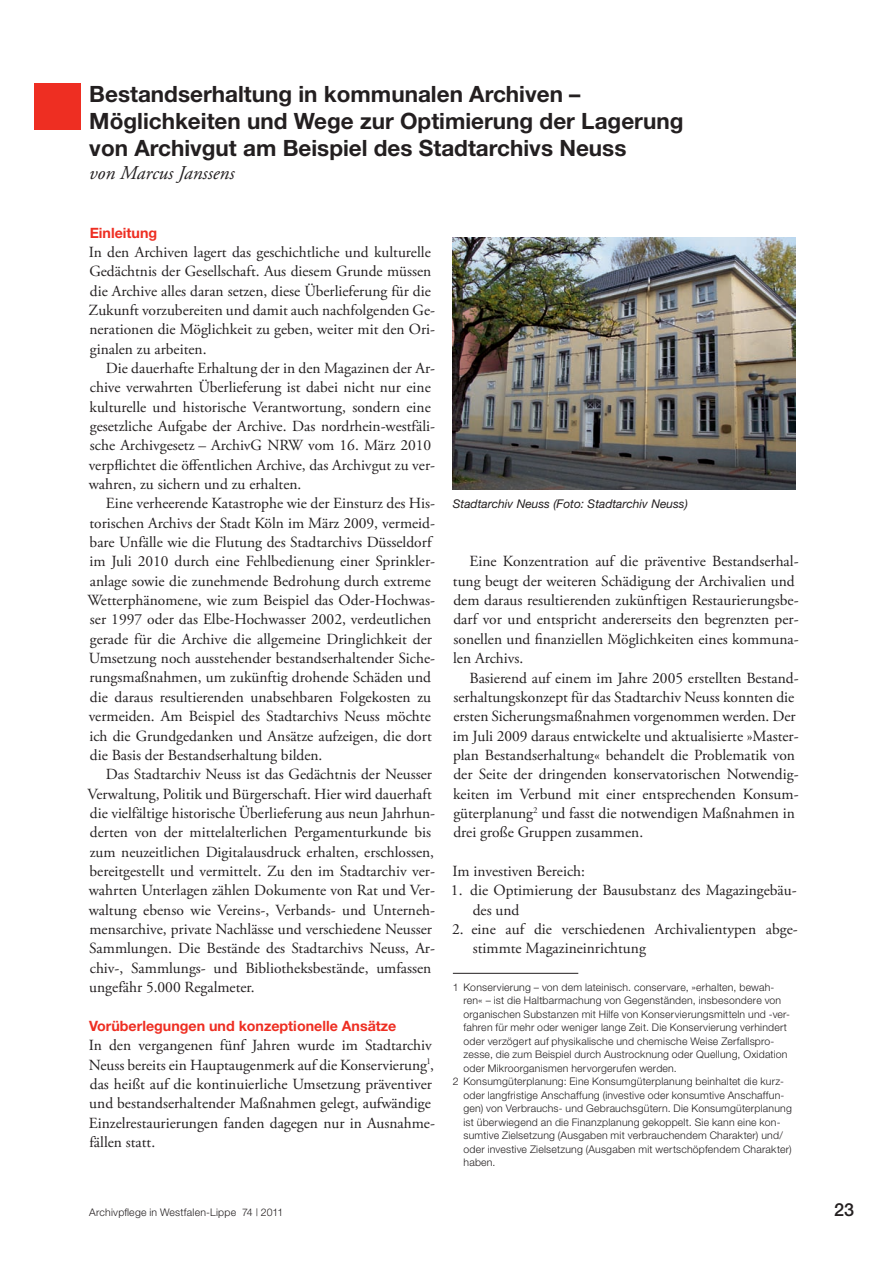
<style>
.page{position:relative;width:893px;height:1263px;background:#fff}
.page>*{position:absolute;margin:0;border:0;box-sizing:border-box;transform-origin:0 0}
.t1{font:700 22.5px/27px "Helvetica Neue";color:#231f20}
.t2{font:italic 19.5px "Adobe Garamond Pro";color:#231f20}
.t3{font:500 18px "Helvetica Neue";color:#231f20}
.t4{font:15.45px/19.4px "Adobe Garamond Pro";color:#231f20}
.t5{font:700 14.25px "Helvetica Neue";color:#ee2e22}
.t6{font:italic 12px "Helvetica Neue";color:#231f20}
.t7{font:300 10.5px "Helvetica Neue";letter-spacing:.02em;color:#231f20}
</style>
<div class="page">
<div style="left:34px;top:83px;width:47px;height:46px;background:#ee2e22"></div>
<hr style="left:453px;top:973px;width:125px;height:1px;background:#231f20">
<img style="left:453px;top:237px;width:342px;height:252px">
<h1 class="t1" style="left:89px;top:83px;width:596px">Bestandserhaltung in kommunalen Archiven –<br>Möglichkeiten und Wege zur Optimierung der Lagerung von Archivgut am Beispiel des Stadtarchivs Neuss</h1>
<p class="t2" style="left:89px;top:165px;width:147px">von Marcus Janssens</p>
<p class="t5" style="left:90px;top:227px;width:69px">Einleitung</p>
<p class="t4" style="left:89px;top:244px;width:348px">In den Archiven lagert das geschichtliche und kulturelle Gedächtnis der Gesellschaft. Aus diesem Grunde müssen die Archive alles daran setzen, diese Überlieferung für die Zukunft vorzubereiten und damit auch nachfolgenden Ge&shy;nerationen die Möglichkeit zu geben, weiter mit den Ori&shy;ginalen zu arbeiten.</p>
<p class="t4" style="left:89px;top:360px;width:348px;text-indent:17px">Die dauerhafte Erhaltung der in den Magazinen der Ar&shy;chive verwahrten Überlieferung ist dabei nicht nur eine kulturelle und historische Verantwortung, sondern eine gesetzliche Aufgabe der Archive. Das nordrhein-westfäli&shy;sche Archivgesetz – ArchivG NRW vom 16. März 2010 verpflichtet die öffentlichen Archive, das Archivgut zu ver&shy;wahren, zu sichern und zu erhalten.</p>
<p class="t4" style="left:87px;top:495px;width:349px;text-indent:19px">Eine verheerende Katastrophe wie der Einsturz des His&shy;torischen Archivs der Stadt Köln im März 2009, vermeid&shy;bare Unfälle wie die Flutung des Stadtarchivs Düsseldorf im Juli 2010 durch eine Fehlbedienung einer Sprinkler&shy;anlage sowie die zunehmende Bedrohung durch extreme Wetterphänomene, wie zum Beispiel das Oder-Hochwas&shy;ser 1997 oder das Elbe-Hochwasser 2002, verdeutlichen gerade für die Archive die allgemeine Dringlichkeit der Umsetzung noch ausstehender bestandserhaltender Siche&shy;rungsmaßnahmen, um zukünftig drohende Schäden und die daraus resultierenden unabsehbaren Folgekosten zu vermeiden. Am Beispiel des Stadtarchivs Neuss möchte ich die Grundgedanken und Ansätze aufzeigen, die dort die Basis der Bestandserhaltung bilden.</p>
<p class="t4" style="left:87px;top:766px;width:349px;text-indent:18px">Das Stadtarchiv Neuss ist das Gedächtnis der Neusser Verwaltung, Politik und Bürgerschaft. Hier wird dauerhaft die vielfältige historische Überlieferung aus neun Jahrhun&shy;derten von der mittelalterlichen Pergamenturkunde bis zum neuzeitlichen Digitalausdruck erhalten, erschlossen, bereitgestellt und vermittelt. Zu den im Stadtarchiv ver&shy;wahrten Unterlagen zählen Dokumente von Rat und Ver&shy;waltung ebenso wie Vereins-, Verbands- und Unterneh&shy;mensarchive, private Nachlässe und verschiedene Neusser Sammlungen. Die Bestände des Stadtarchivs Neuss, Ar&shy;chiv-, Sammlungs- und Bibliotheksbestände, umfassen ungefähr 5.000 Regalmeter.</p>
<p class="t5" style="left:89px;top:1021px;width:309px">Vorüberlegungen und konzeptionelle Ansätze</p>
<p class="t4" style="left:89px;top:1037px;width:348px">In den vergangenen fünf Jahren wurde im Stadtarchiv Neuss bereits ein Hauptaugenmerk auf die Konservierung<sup>1</sup>, das heißt auf die kontinuierliche Umsetzung präventiver und bestandserhaltender Maßnahmen gelegt, aufwändige Einzelrestaurierungen fanden dagegen nur in Ausnahme&shy;fällen statt.</p>
<p class="t6" style="left:453px;top:500px;width:236px">Stadtarchiv Neuss (Foto: Stadtarchiv Neuss)</p>
<p class="t4" style="left:453px;top:553px;width:347px;text-indent:17px">Eine Konzentration auf die präventive Bestandserhal&shy;tung beugt der weiteren Schädigung der Archivalien und dem daraus resultierenden zukünftigen Restaurierungsbe&shy;darf vor und entspricht andererseits den begrenzten per&shy;sonellen und finanziellen Möglichkeiten eines kommuna&shy;len Archivs.</p>
<p class="t4" style="left:453px;top:669px;width:347px;text-indent:17px">Basierend auf einem im Jahre 2005 erstellten Bestand&shy;serhaltungskonzept für das Stadtarchiv Neuss konnten die ersten Sicherungsmaßnahmen vorgenommen werden. Der im Juli 2009 daraus entwickelte und aktualisierte »Master&shy;plan Bestandserhaltung« behandelt die Problematik von der Seite der dringenden konservatorischen Notwendig&shy;keiten im Verbund mit einer entsprechenden Konsum&shy;güterplanung<sup>2</sup> und fasst die notwendigen Maßnahmen in drei große Gruppen zusammen.</p>
<p class="t4" style="left:452px;top:863px;width:134px">Im investiven Bereich:</p>
<p class="t4" style="left:473px;top:882px;width:325px;text-indent:-22px">1. die Optimierung der Bausubstanz des Magazingebäu&shy;des und</p>
<p class="t4" style="left:473px;top:921px;width:327px;text-indent:-21px">2. eine auf die verschiedenen Archivalientypen abge&shy;stimmte Magazineinrichtung</p>
<p class="t7" style="left:453px;top:983px;width:323px">1 Konservierung – von dem lateinisch. conservare, »erhalten, bewah-</p>
<p class="t7" style="left:463px;top:997px;width:319px">ren« – ist die Haltbarmachung von Gegenständen, insbesondere von</p>
<p class="t7" style="left:463px;top:1010px;width:328px">organischen Substanzen mit Hilfe von Konservierungsmitteln und -ver-</p>
<p class="t7" style="left:463px;top:1024px;width:325px">fahren für mehr oder weniger lange Zeit. Die Konservierung verhindert</p>
<p class="t7" style="left:463px;top:1037px;width:313px">oder verzögert auf physikalische und chemische Weise Zerfallspro-</p>
<p class="t7" style="left:463px;top:1051px;width:326px">zesse, die zum Beispiel durch Austrocknung oder Quellung, Oxidation</p>
<p class="t7" style="left:463px;top:1064px;width:215px">oder Mikroorganismen hervorgerufen werden.</p>
<p class="t7" style="left:453px;top:1078px;width:333px">2 Konsumgüterplanung: Eine Konsumgüterplanung beinhaltet die kurz-</p>
<p class="t7" style="left:463px;top:1091px;width:322px">oder langfristige Anschaffung (investive oder konsumtive Anschaffun-</p>
<p class="t7" style="left:463px;top:1105px;width:330px">gen) von Verbrauchs- und Gebrauchsgütern. Die Konsumgüterplanung</p>
<p class="t7" style="left:463px;top:1118px;width:319px">ist überwiegend an die Finanzplanung gekoppelt. Sie kann eine kon-</p>
<p class="t7" style="left:463px;top:1132px;width:321px">sumtive Zielsetzung (Ausgaben mit verbrauchendem Charakter) und/</p>
<p class="t7" style="left:463px;top:1145px;width:330px">oder investive Zielsetzung (Ausgaben mit wertschöpfendem Charakter)</p>
<p class="t7" style="left:463px;top:1159px;width:34px">haben.</p>
<p class="t7" style="left:89px;top:1208px;width:195px">Archivpflege in Westfalen-Lippe 74 | 2011</p>
<p class="t3" style="left:834px;top:1203px;width:21px">23</p>
</div>
